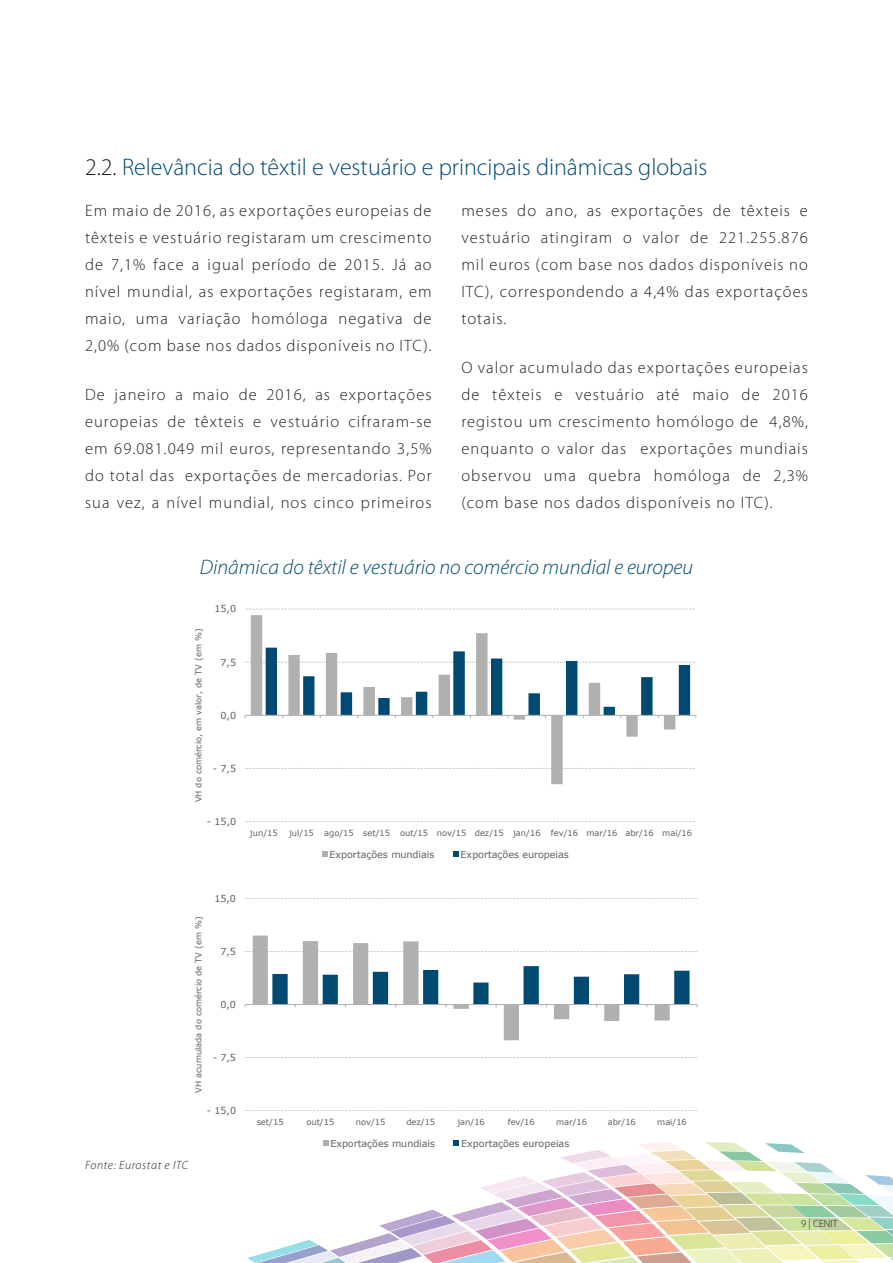
<style>
.page{position:relative;width:893px;height:1263px;background:#fff}
.page>*{position:absolute;margin:0;border:0;box-sizing:border-box;transform-origin:0 0}
.t1{font:300 24px "Myriad Pro";color:#004a72}
.t2{font:italic 300 21px "Myriad Pro";color:#004a72}
.t3{font:300 16.5px/27px "Myriad Pro";letter-spacing:.065em;color:#231f20;text-align:justify}
.t4{font:italic 300 12px "Myriad Pro";letter-spacing:.05em;color:#231f20}
.t5{font:300 10.5px "Myriad Pro";color:#231f20}
.t6{font:9.6px "Verdana";letter-spacing:-.005em;color:#5f6060}
.t7{font:8.25px "Verdana";color:#5f6060}
.s1{color:#231f20}
</style>
<div class="page">
<svg style="left:245px;top:821px;width:450px;height:1px"></svg>
<svg style="left:245px;top:768px;width:450px;height:1px"></svg>
<svg style="left:245px;top:609px;width:450px;height:1px"></svg>
<svg style="left:251px;top:615px;width:424px;height:169px"></svg>
<svg style="left:245px;top:648px;width:451px;height:70px"></svg>
<svg style="left:322px;top:852px;width:5px;height:5px"></svg>
<svg style="left:453px;top:852px;width:5px;height:5px"></svg>
<svg style="left:245px;top:1110px;width:452px;height:1px"></svg>
<svg style="left:245px;top:1057px;width:452px;height:1px"></svg>
<svg style="left:245px;top:898px;width:452px;height:1px"></svg>
<svg style="left:245px;top:935px;width:453px;height:105px"></svg>
<svg style="left:247px;top:1141px;width:646px;height:122px"></svg>
<h1 class="t1" style="left:85px;top:154px;width:624px"><span class="s1">2.2.</span> Relevância do têxtil e vestuário e principais dinâmicas globais</h1>
<p class="t3" style="left:85px;top:198px;width:348px">Em maio de 2016, as exportações europeias de têxteis e vestuário registaram um crescimento de 7,1% face a igual período de 2015. Já ao nível mundial, as exportações registaram, em maio, uma variação homóloga negativa de 2,0% (com base nos dados disponíveis no ITC).</p>
<p class="t3" style="left:85px;top:381px;width:348px">De janeiro a maio de 2016, as exportações europeias de têxteis e vestuário cifraram-se em 69.081.049 mil euros, representando 3,5% do total das exportações de mercadorias. Por sua vez, a nível mundial, nos cinco primeiros</p>
<p class="t3" style="left:461px;top:198px;width:348px">meses do ano, as exportações de têxteis e vestuário atingiram o valor de 221.255.876 mil euros (com base nos dados disponíveis no ITC), correspondendo a 4,4% das exportações totais.</p>
<p class="t3" style="left:461px;top:354px;width:348px">O valor acumulado das exportações europeias de têxteis e vestuário até maio de 2016 registou um crescimento homólogo de 4,8%, enquanto o valor das exportações mundiais observou uma quebra homóloga de 2,3% (com base nos dados disponíveis no ITC).</p>
<p class="t2" style="left:200px;top:555px;width:495px">Dinâmica do têxtil e vestuário no comércio mundial e europeu</p>
<p class="t7" style="left:193px;top:802px;width:175px;rotate:-90deg">VH do comércio, em valor, de TV (em %)</p>
<p class="t6" style="left:214px;top:602px;width:23px">15,0</p>
<p class="t6" style="left:220px;top:655px;width:17px">7,5</p>
<p class="t6" style="left:220px;top:708px;width:17px">0,0</p>
<p class="t6" style="left:213px;top:762px;width:25px">- 7,5</p>
<p class="t6" style="left:207px;top:815px;width:31px">- 15,0</p>
<p class="t7" style="left:193px;top:1093px;width:178px;rotate:-90deg">VH acumulada do comércio de TV (em %)</p>
<p class="t6" style="left:214px;top:892px;width:23px">15,0</p>
<p class="t6" style="left:220px;top:945px;width:17px">7,5</p>
<p class="t6" style="left:220px;top:998px;width:17px">0,0</p>
<p class="t6" style="left:213px;top:1051px;width:25px">- 7,5</p>
<p class="t4" style="left:85px;top:1159px;width:105px">Fonte: Eurostat e ITC</p>
<p class="t6" style="left:207px;top:1104px;width:31px">- 15,0</p>
<p class="t7" style="left:250px;top:827px;width:29px">jun/15</p>
<p class="t7" style="left:289px;top:827px;width:404px">jul/15 ago/15 set/15 out/15 nov/15 dez/15 jan/16 fev/16 mar/16 abr/16 mai/16</p>
<p class="t6" style="left:330px;top:848px;width:107px">Exportações mundiais</p>
<p class="t6" style="left:461px;top:848px;width:110px">Exportações europeias</p>
<p class="t7" style="left:257px;top:1116px;width:28px">set/15</p>
<p class="t7" style="left:306px;top:1116px;width:29px">out/15</p>
<p class="t7" style="left:356px;top:1116px;width:31px">nov/15</p>
<p class="t7" style="left:406px;top:1116px;width:30px">dez/15</p>
<p class="t7" style="left:457px;top:1116px;width:29px">jan/16</p>
<p class="t7" style="left:508px;top:1116px;width:29px">fev/16</p>
<p class="t7" style="left:556px;top:1116px;width:32px">mar/16</p>
<p class="t7" style="left:608px;top:1116px;width:30px">abr/16</p>
<p class="t7" style="left:657px;top:1116px;width:31px">mai/16</p>
<p class="t6" style="left:330px;top:1136px;width:106px">Exportações mundiais</p>
<p class="t6" style="left:461px;top:1136px;width:110px">Exportações europeias</p>
<p class="t5" style="left:801px;top:1218px;width:38px">9 | CENIT</p>
</div>
